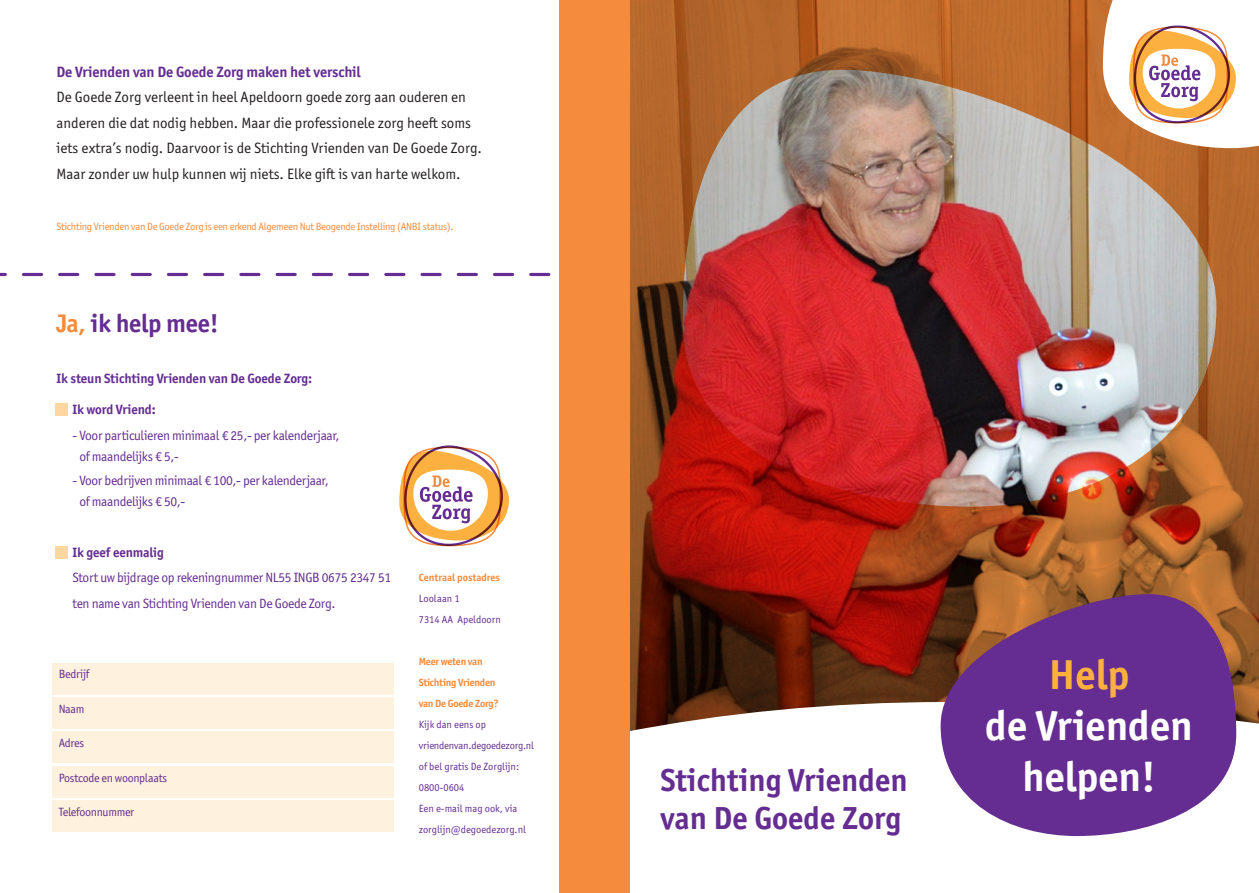
<style>
.page{position:relative;width:1259px;height:893px;background:#fff}
.page>*{position:absolute;margin:0;border:0;box-sizing:border-box;transform-origin:0 0}
.t1{font:700 42px "Officina Sans ITC Pro";color:#fff}
.t2{font:700 42px "Officina Sans ITC Pro";color:#fbb03f}
.t3{font:700 31.95px "Officina Sans ITC Pro";color:#652d91}
.t4{font:700 25.5px "Officina Sans ITC Pro";letter-spacing:-.01em;color:#652d91}
.t5{font:15px/25.5px "Officina Sans ITC Pro";color:#231f20}
.Alineakop{font:700 15px "Officina Sans ITC Pro";letter-spacing:-.01em;color:#652d91}
.t6{font:13.5px/21px "Officina Sans ITC Pro";letter-spacing:-.025em;color:#652d91}
.t7{font:700 13.5px "Officina Sans ITC Pro";letter-spacing:-.01em;color:#652d91}
.t8{font:12px "Officina Sans ITC Pro";letter-spacing:-.025em;color:#652d91}
.t9{font:10.5px/21px "Officina Sans ITC Pro";color:#652d91}
.t10{font:10.5px "Officina Sans ITC Pro";letter-spacing:-.025em;color:#f58b3c}
.t11{font:700 10.5px/21px "Officina Sans ITC Pro";letter-spacing:-.025em;color:#f58b3c}
.t12{font:700 10.5px "Officina Sans ITC Pro";color:#f58b3c}
.s1{color:#f58b3c}
.s2{font-weight:700}
</style>
<div class="page">
<div style="left:52px;top:766px;width:342px;height:31px;background:#fef1dd"></div>
<div style="left:52px;top:801px;width:342px;height:31px;background:#fef1dd"></div>
<div style="left:52px;top:732px;width:342px;height:31px;background:#fef1dd"></div>
<div style="left:52px;top:697px;width:342px;height:31px;background:#fef1dd"></div>
<div style="left:52px;top:663px;width:342px;height:31px;background:#fef1dd"></div>
<img style="left:629px;top:0;width:630px;height:702px">
<svg style="left:629px;top:702px;width:630px;height:191px"></svg>
<svg style="left:940px;top:594px;width:296px;height:242px;fill:#652d91"></svg>
<svg style="left:1103px;top:0;width:156px;height:148px"></svg>
<svg style="left:399px;top:445px;width:110px;height:101px"></svg>
<div style="left:558px;top:0;width:71px;height:893px;background:#f58b3c"></div>
<div style="left:56px;top:404px;width:12px;height:12px;background:#fdd79f"></div>
<div style="left:56px;top:546px;width:12px;height:12px;background:#fdd79f"></div>
<svg style="left:0;top:273px;width:549px;height:3px"></svg>
<p class="Alineakop" style="left:57px;top:62px;width:306px">De Vrienden van De Goede Zorg maken het verschil</p>
<p class="t5" style="left:57px;top:84px;width:427px">De Goede Zorg verleent in heel Apeldoorn goede zorg aan ouderen en anderen die dat nodig hebben. Maar die professionele zorg heeft soms iets extra’s nodig. Daarvoor is de Stichting Vrienden van De Goede Zorg.<br>Maar zonder uw hulp kunnen wij niets. Elke gift is van harte welkom.</p>
<p class="t10" style="left:57px;top:220px;width:398px">Stichting Vrienden van De Goede Zorg is een erkend Algemeen Nut Beogende Instelling (ANBI status).</p>
<p class="t4" style="left:57px;top:307px;width:164px"><span class="s1">Ja,</span> ik help mee!</p>
<p class="t7" style="left:57px;top:370px;width:257px">Ik steun Stichting Vrienden van De Goede Zorg:</p>
<p class="t7" style="left:73px;top:401px;width:85px">Ik word Vriend:</p>
<p class="t6" style="left:79px;top:424px;width:262px;text-indent:-7px">- Voor particulieren minimaal € 25,- per kalenderjaar, of maandelijks € 5,-</p>
<p class="t6" style="left:79px;top:469px;width:251px;text-indent:-7px">- Voor bedrijven minimaal € 100,- per kalenderjaar, of maandelijks € 50,-</p>
<p class="t6" style="left:73px;top:539px;width:320px;line-height:25.5px"><span class="s2">Ik geef eenmalig<br></span>Stort uw bijdrage op rekeningnummer NL55 INGB 0675 2347 51</p>
<p class="t6" style="left:73px;top:592px;width:264px">ten name van Stichting Vrienden van De Goede Zorg.</p>
<p class="t8" style="left:59px;top:667px;width:32px">Bedrijf</p>
<p class="t8" style="left:59px;top:701px;width:27px">Naam</p>
<p class="t8" style="left:59px;top:736px;width:27px">Adres</p>
<p class="t8" style="left:59px;top:770px;width:110px">Postcode en woonplaats</p>
<p class="t8" style="left:59px;top:805px;width:77px">Telefoonnummer</p>
<p class="t12" style="left:419px;top:571px;width:83px">Centraal postadres</p>
<p class="t9" style="left:419px;top:588px;width:42px">Loolaan 1</p>
<p class="t9" style="left:419px;top:609px;width:84px">7314 AA Apeldoorn</p>
<p class="t11" style="left:419px;top:651px;width:81px">Meer weten van<br>Stichting Vrienden van De Goede Zorg?</p>
<p class="t9" style="left:419px;top:714px;width:69px">Kijk dan eens op</p>
<p class="t9" style="left:419px;top:735px;width:117px">vriendenvan.degoedezorg.nl of bel gratis De Zorglijn:<br>0800-0604</p>
<p class="t9" style="left:419px;top:798px;width:109px">Een e-mail mag ook, via zorglijn@degoedezorg.nl</p>
<p class="t2" style="left:1049px;top:648px;width:82px">Help</p>
<p class="t1" style="left:985px;top:699px;width:209px">de Vrienden</p>
<p class="t3" style="left:660px;top:760px;width:249px">Stichting Vrienden</p>
<p class="t1" style="left:1022px;top:750px;width:135px">helpen!</p>
<p class="t3" style="left:660px;top:798px;width:242px">van De Goede Zorg</p>
</div>
